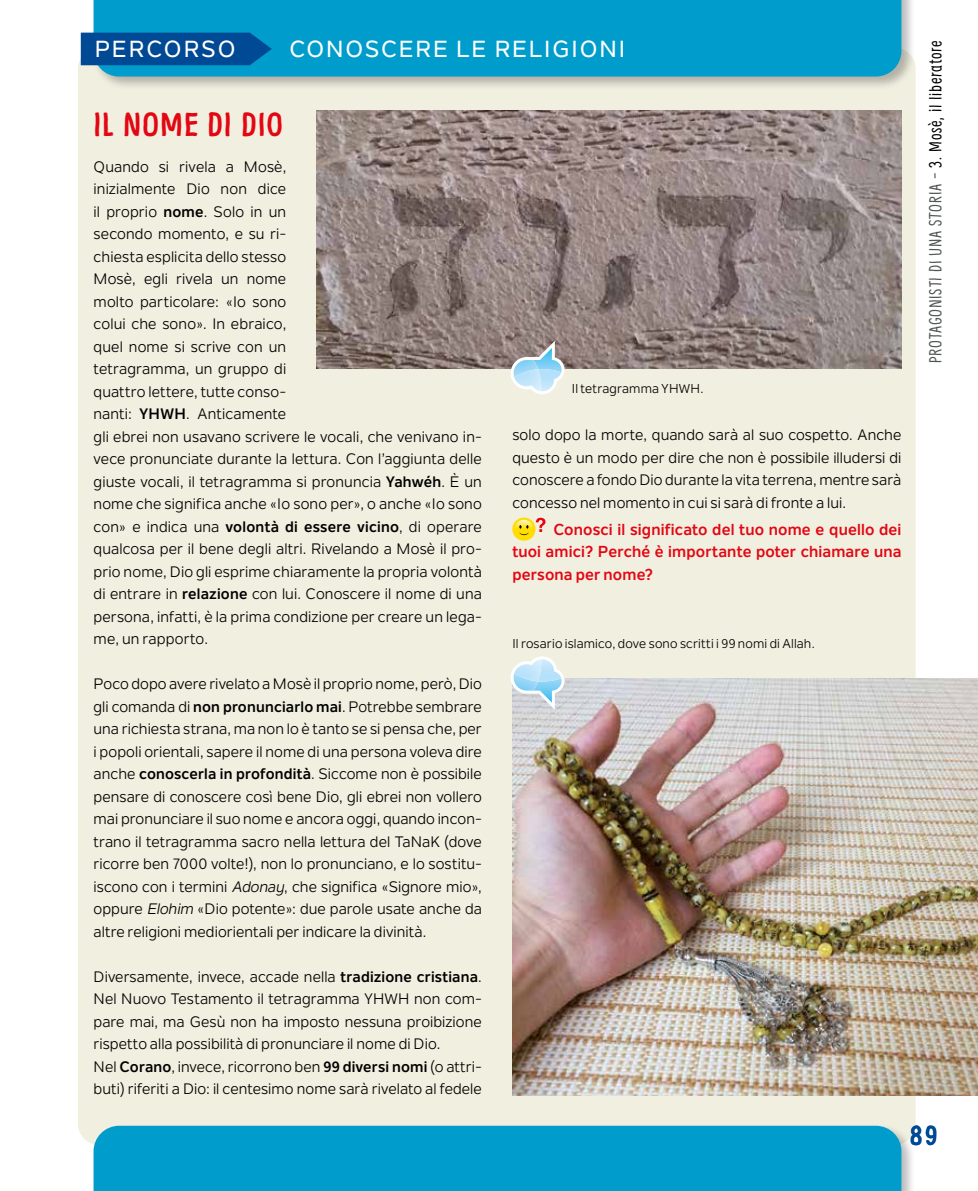
<style>
.page{position:relative;width:978px;height:1191px;background:#fff}
.page>*{position:absolute;margin:0;border:0;box-sizing:border-box;transform-origin:0 0}
.t1{font:700 33px "Supernettcn";letter-spacing:.03em;color:#e30613}
.t2{font:700 27px "Supernettcn";color:#004994}
.t3{font:500 23.1px "Nolan Next";letter-spacing:.08em;color:#fff}
.t4{font:17.25px "Supernettcn";letter-spacing:.04em;color:#525556}
.t5{font:700 15.75px/22.5px "Nolan Next";letter-spacing:.01em;color:#e30613;text-align:justify}
.t6{font:15px/22.5px "Nolan Next";letter-spacing:.005em;color:#000}
.t7{font:12.75px "Nolan Next";letter-spacing:.01em;color:#000}
.s1{font-weight:700}
.s2{font-style:italic}
.s3{color:#000}
</style>
<div class="page">
<div style="left:78px;top:48px;width:838px;height:1097px;background:#f1efe0;border-radius:21px"></div>
<div style="left:91px;top:0;width:825px;height:91px;background:#000;opacity:.26"></div>
<div style="left:94px;top:0;width:807px;height:77px;background:#009dcc"></div>
<div style="left:91px;top:1123px;width:825px;height:68px;background:#000;opacity:.26"></div>
<div style="left:94px;top:1125px;width:807px;height:66px;background:#009dcc"></div>
<svg style="left:512px;top:517px;width:24px;height:24px"></svg>
<svg style="left:515px;top:520px;width:18px;height:18px"></svg>
<svg style="left:519px;top:525px;width:10px;height:10px"></svg>
<svg style="left:536px;top:518px;width:9px;height:14px"></svg>
<img style="left:512px;top:678px;width:466px;height:417px">
<img style="left:316px;top:111px;width:585px;height:258px">
<svg style="left:511px;top:656px;width:54px;height:54px"></svg>
<img style="left:514px;top:659px;width:27px;height:22px">
<svg style="left:511px;top:341px;width:54px;height:53px"></svg>
<img style="left:514px;top:360px;width:24px;height:9px">
<img style="left:514px;top:369px;width:27px;height:22px">
<div style="left:81px;top:33px;width:191px;height:32px;background:#004994"></div>
<h3 class="t3" style="left:95px;top:34px;width:142px">PERCORSO</h3>
<h3 class="t3" style="left:289px;top:34px;width:337px">CONOSCERE LE RELIGIONI</h3>
<h1 class="t1" style="left:94px;top:103px;width:191px">IL NOME DI DIO</h1>
<p class="t6" style="left:94px;top:155px;width:390px">Quando si rivela a Mosè,<br>inizialmente Dio non dice<br>il proprio <span class="s1">nome</span>. Solo in un<br>secondo momento, e su ri-<br>chiesta esplicita dello stesso<br>Mosè, egli rivela un nome<br>molto particolare: «Io sono<br>colui che sono». In ebraico,<br>quel nome si scrive con un<br>tetragramma, un gruppo di<br>quattro lettere, tutte conso-<br>nanti: <span class="s1">YHWH</span>. Anticamente<br>gli ebrei non usavano scrivere le vocali, che venivano in&shy;vece pronunciate durante la lettura. Con l’aggiunta delle giuste vocali, il tetragramma si pronuncia <span class="s1">Yahwéh</span>. È un nome che significa anche «Io sono per», o anche «Io sono con» e indica una <span class="s1">volontà di essere vicino</span>, di operare qualcosa per il bene degli altri. Rivelando a Mosè il pro&shy;prio nome, Dio gli esprime chiaramente la propria volontà di entrare in <span class="s1">relazione</span> con lui. Conoscere il nome di una persona, infatti, è la prima condizione per creare un lega&shy;me, un rapporto.</p>
<p class="t6" style="left:94px;top:673px;width:390px;text-align:justify">Poco dopo avere rivelato a Mosè il proprio nome, però, Dio gli comanda di <span class="s1">non pronunciarlo mai</span>. Potrebbe sembrare una richiesta strana, ma non lo è tanto se si pensa che, per i popoli orientali, sapere il nome di una persona voleva dire anche <span class="s1">conoscerla in profondità</span>. Siccome non è possibile pensare di conoscere così bene Dio, gli ebrei non vollero mai pronunciare il suo nome e ancora oggi, quando incon&shy;trano il tetragramma sacro nella lettura del TaNaK (dove ricorre ben 7000 volte!), non lo pronunciano, e lo sostitu&shy;iscono con i termini <span class="s2">Adonay</span>, che significa «Signore mio», oppure <span class="s2">Elohim</span> «Dio potente»: due parole usate anche da altre religioni mediorientali per indicare la divinità.</p>
<p class="t6" style="left:94px;top:965px;width:390px">Diversamente, invece, accade nella <span class="s1">tradizione cristiana</span>.<br>Nel Nuovo Testamento il tetragramma YHWH non com&shy;pare mai, ma Gesù non ha imposto nessuna proibizione rispetto alla possibilità di pronunciare il nome di Dio.<br>Nel <span class="s1">Corano</span>, invece, ricorrono ben <span class="s1">99 diversi nomi</span> (o attri&shy;buti) riferiti a Dio: il centesimo nome sarà rivelato al fedele</p>
<p class="t7" style="left:572px;top:381px;width:133px">Il tetragramma YHWH.</p>
<p class="t6" style="left:512px;top:424px;width:391px;text-align:justify">solo dopo la morte, quando sarà al suo cospetto. Anche questo è un modo per dire che non è possibile illudersi di conoscere a fondo Dio durante la vita terrena, mentre sarà concesso nel momento in cui si sarà di fronte a lui.</p>
<p class="t5" style="left:512px;top:518px;width:391px;text-indent:41px">Conosci il significato del tuo nome e quello dei tuoi amici? Perché è importante poter chiamare una persona per nome?</p>
<p class="t7" style="left:512px;top:635px;width:304px">Il rosario islamico, dove sono scritti i 99 nomi di Allah.</p>
<p class="t4" style="left:924px;top:363px;width:324px;rotate:-90deg">Protagonisti di una storiA - <span class="s3">3. Mosè, il liberatore</span></p>
<h2 class="t2" style="left:910px;top:1117px;width:29px">89</h2>
</div>
